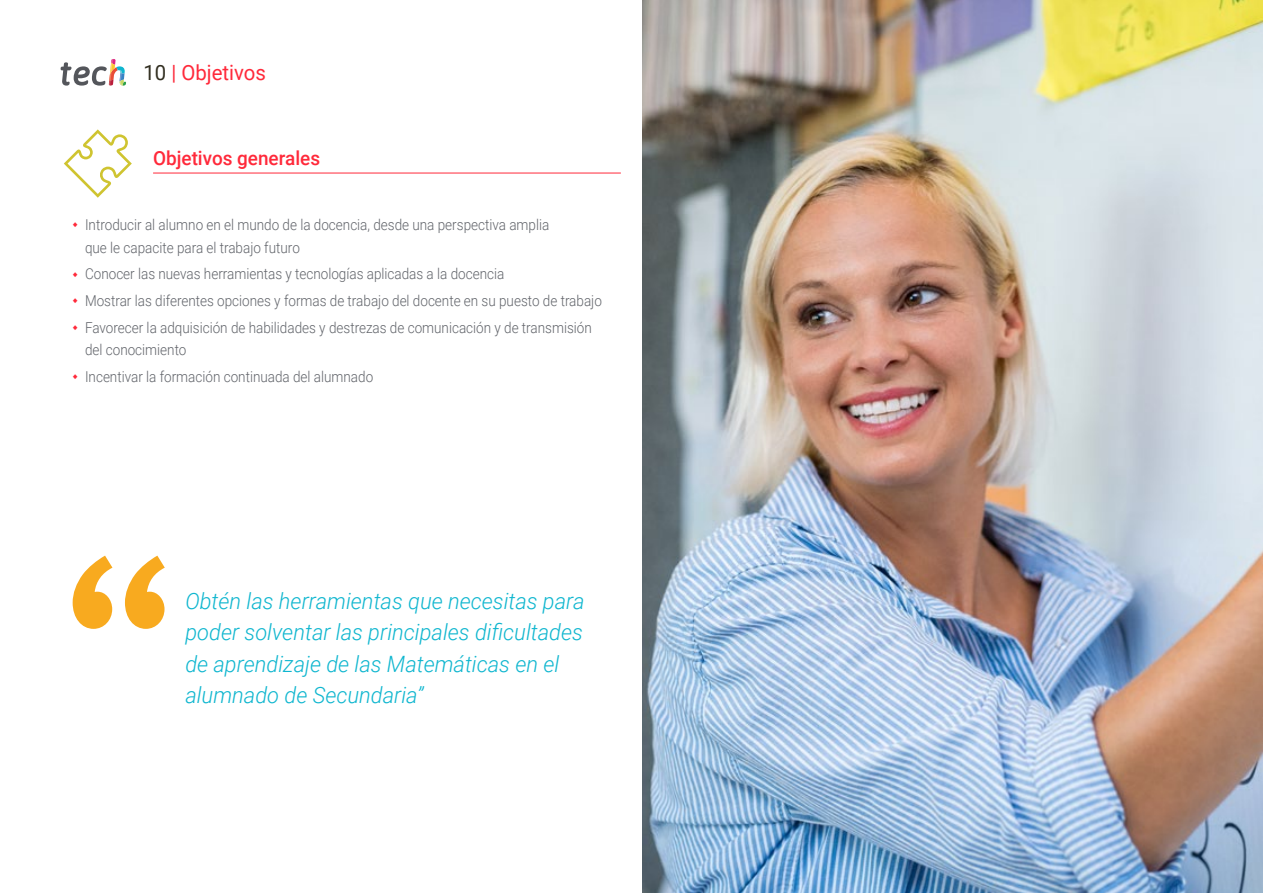
<style>
.page{position:relative;width:1263px;height:893px;background:#fff}
.page>*{position:absolute;margin:0;border:0;box-sizing:border-box;transform-origin:0 0}
.t1{font:italic 300 22.5px/31.5px "Roboto";color:#0fb6cf}
.t2{font:21px "Roboto";color:#ff293a}
.t3{font:500 19.5px "Roboto";color:#ff293a}
.t4{font:300 15px/26.7px "Roboto";color:#61646a;scale:.9 1}
.s1{color:#312e20}
.s2{color:#fc2a3b}
</style>
<div class="page">
<hr style="left:153px;top:173px;width:468px;height:1px;background:#ff293a">
<svg style="left:64px;top:129px;width:68px;height:69px"></svg>
<svg style="left:61px;top:59px;width:65px;height:27px"></svg>
<img style="left:642px;top:0;width:621px;height:893px">
<svg style="left:73px;top:556px;width:92px;height:73px"></svg>
<h2 class="t2" style="left:144px;top:57px;width:124px"><span class="s1">10</span> <span class="s2">|</span> Objetivos</h2>
<h3 class="t3" style="left:153px;top:144px;width:169px">Objetivos generales</h3>
<p class="t4" style="left:85px;top:213px;width:517px;line-height:22.5px">Introducir al alumno en el mundo de la docencia, desde una perspectiva amplia que le capacite para el trabajo futuro</p>
<p class="t4" style="left:85px;top:260px;width:576px">Conocer las nuevas herramientas y tecnologías aplicadas a la docencia<br>Mostrar las diferentes opciones y formas de trabajo del docente en su puesto de trabajo<br>Favorecer la adquisición de habilidades y destrezas de comunicación y de transmisión</p>
<p class="t4" style="left:85px;top:336px;width:322px">del conocimiento<br>Incentivar la formación continuada del alumnado</p>
<h1 class="t1" style="left:185px;top:584px;width:401px">Obtén las herramientas que necesitas para poder solventar las principales dificultades de aprendizaje de las Matemáticas en el alumnado de Secundaria”</h1>
</div>
